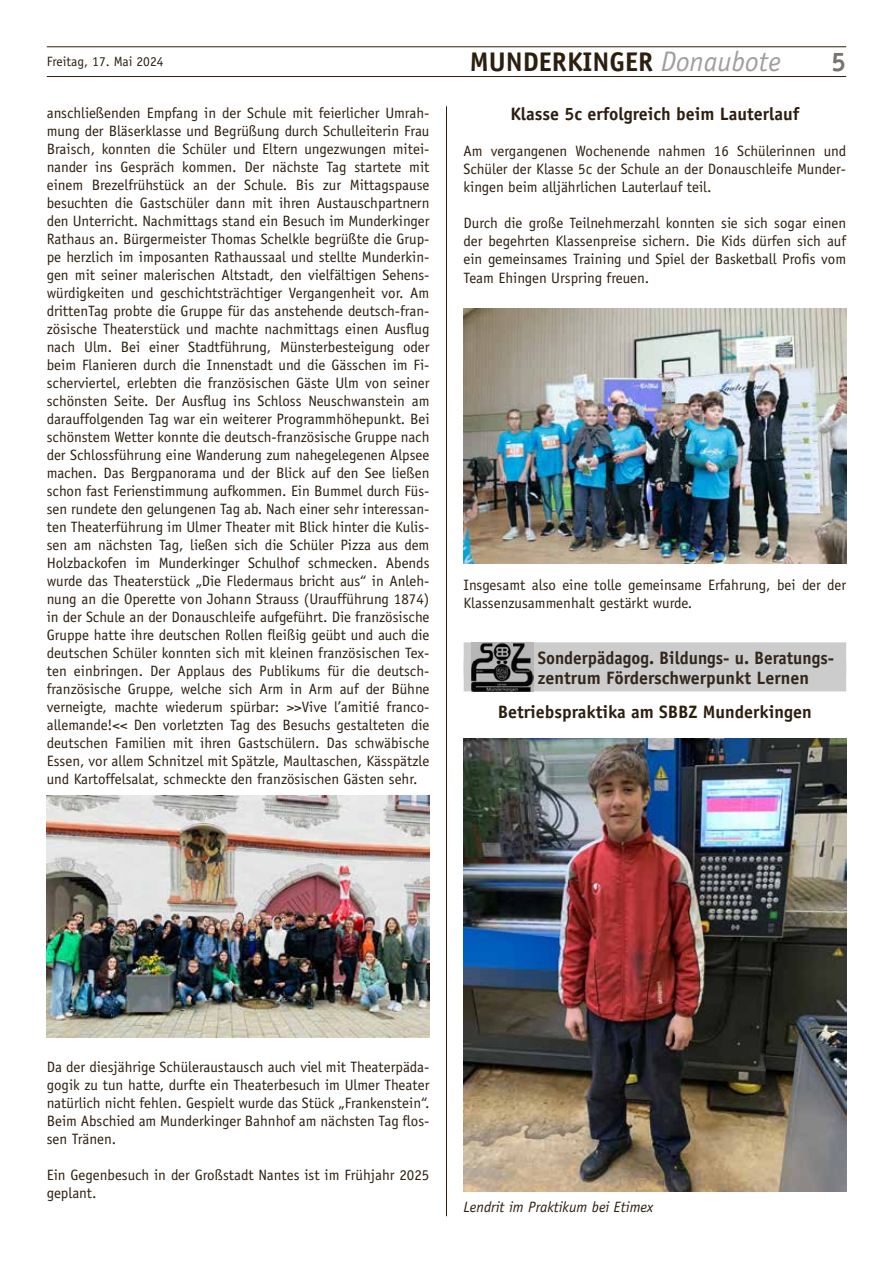
<style>
.page{position:relative;width:893px;height:1263px;background:#fff}
.page>*{position:absolute;margin:0;border:0;box-sizing:border-box;transform-origin:0 0}
.t1{font:700 27px "Officina Sans";color:#2d1f0f}
.t2{font:700 27px "Officina Sans";color:#787370}
.t3{font:700 18px "Officina Sans";color:#2d1f0f}
.t4{font:700 18px/19.5px "Officina Sans";color:#32261a;scale:.96 1}
.t5{font:15px/18px "Officina Sans";color:#2d1f0f;text-align:justify}
.t6{font:italic 15px "Officina Sans";color:#2d1f0f}
.t7{font:13.5px "Officina Sans";color:#2d1f0f}
.s1{font-weight:400;font-style:italic;font-size:28.35px;color:#a19f9d}
</style>
<div class="page">
<hr style="left:47px;top:76px;width:799px;height:1px;background:#2d1f0f">
<hr style="left:47px;top:47px;width:799px;height:1px;background:#2d1f0f">
<hr style="left:446px;top:106px;width:1px;height:1110px;background:#2d1f0f">
<img style="left:47px;top:795px;width:382px;height:243px">
<img style="left:463px;top:308px;width:383px;height:255px">
<div style="left:464px;top:642px;width:382px;height:33px;background:#ccc"></div>
<div style="left:464px;top:661px;width:382px;height:30px;background:#ccc"></div>
<img style="left:471px;top:642px;width:62px;height:50px">
<img style="left:463px;top:738px;width:383px;height:453px">
<p class="t7" style="left:47px;top:53px;width:118px">Freitag, 17. Mai 2024</p>
<h1 class="t1" style="left:470px;top:45px;width:313px">MUNDERKINGER <span class="s1">Donaubote</span></h1>
<h1 class="t2" style="left:831px;top:45px;width:17px">5</h1>
<p class="t5" style="left:47px;top:104px;width:384px">anschließenden Empfang in der Schule mit feierlicher Umrah&shy;mung der Bläserklasse und Begrüßung durch Schulleiterin Frau Braisch, konnten die Schüler und Eltern ungezwungen mitei&shy;nander ins Gespräch kommen. Der nächste Tag startete mit einem Brezelfrühstück an der Schule. Bis zur Mittagspause besuchten die Gastschüler dann mit ihren Austauschpartnern den Unterricht. Nachmittags stand ein Besuch im Munderkinger Rathaus an. Bürgermeister Thomas Schelkle begrüßte die Grup&shy;pe herzlich im imposanten Rathaussaal und stellte Munderkin&shy;gen mit seiner malerischen Altstadt, den vielfältigen Sehens&shy;würdigkeiten und geschichtsträchtiger Vergangenheit vor. Am drittenTag probte die Gruppe für das anstehende deutsch-fran&shy;zösische Theaterstück und machte nachmittags einen Ausflug nach Ulm. Bei einer Stadtführung, Münsterbesteigung oder beim Flanieren durch die Innenstadt und die Gässchen im Fi&shy;scherviertel, erlebten die französischen Gäste Ulm von seiner schönsten Seite. Der Ausflug ins Schloss Neuschwanstein am darauffolgenden Tag war ein weiterer Programmhöhepunkt. Bei schönstem Wetter konnte die deutsch-französische Gruppe nach der Schlossführung eine Wanderung zum nahegelegenen Alpsee machen. Das Bergpanorama und der Blick auf den See ließen schon fast Ferienstimmung aufkommen. Ein Bummel durch Füs&shy;sen rundete den gelungenen Tag ab. Nach einer sehr interessan&shy;ten Theaterführung im Ulmer Theater mit Blick hinter die Kulis&shy;sen am nächsten Tag, ließen sich die Schüler Pizza aus dem Holzbackofen im Munderkinger Schulhof schmecken. Abends wurde das Theaterstück „Die Fledermaus bricht aus“ in Anleh&shy;nung an die Operette von Johann Strauss (Uraufführung 1874) in der Schule an der Donauschleife aufgeführt. Die französische Gruppe hatte ihre deutschen Rollen fleißig geübt und auch die deutschen Schüler konnten sich mit kleinen französischen Tex&shy;ten einbringen. Der Applaus des Publikums für die deutsch&shy;französische Gruppe, welche sich Arm in Arm auf der Bühne verneigte, machte wiederum spürbar: &gt;&gt;Vive l’amitié franco&shy;allemande!&lt;&lt; Den vorletzten Tag des Besuchs gestalteten die deutschen Familien mit ihren Gastschülern. Das schwäbische Essen, vor allem Schnitzel mit Spätzle, Maultaschen, Kässpätzle und Kartoffelsalat, schmeckte den französischen Gästen sehr.</p>
<p class="t3" style="left:510px;top:103px;width:290px">Klasse 5c erfolgreich beim Lauterlauf</p>
<p class="t5" style="left:463px;top:142px;width:384px">Am vergangenen Wochenende nahmen 16 Schülerinnen und Schüler der Klasse 5c der Schule an der Donauschleife Munder&shy;kingen beim alljährlichen Lauterlauf teil.</p>
<p class="t5" style="left:463px;top:214px;width:384px">Durch die große Teilnehmerzahl konnten sie sich sogar einen der begehrten Klassenpreise sichern. Die Kids dürfen sich auf ein gemeinsames Training und Spiel der Basketball Profis vom Team Ehingen Urspring freuen.</p>
<p class="t5" style="left:463px;top:576px;width:384px">Insgesamt also eine tolle gemeinsame Erfahrung, bei der der<br>Klassenzusammenhalt gestärkt wurde.</p>
<p class="t4" style="left:538px;top:648px;width:310px">Sonderpädagog. Bildungs- u. Beratungs&shy;zentrum Förderschwerpunkt Lernen</p>
<p class="t3" style="left:498px;top:701px;width:316px">Betriebspraktika am SBBZ Munderkingen</p>
<p class="t5" style="left:47px;top:1058px;width:384px">Da der diesjährige Schüleraustausch auch viel mit Theaterpäda&shy;gogik zu tun hatte, durfte ein Theaterbesuch im Ulmer Theater natürlich nicht fehlen. Gespielt wurde das Stück „Frankenstein“.<br>Beim Abschied am Munderkinger Bahnhof am nächsten Tag flos&shy;sen Tränen.</p>
<p class="t5" style="left:47px;top:1166px;width:384px">Ein Gegenbesuch in der Großstadt Nantes ist im Frühjahr 2025 geplant.</p>
<p class="t6" style="left:463px;top:1198px;width:191px">Lendrit im Praktikum bei Etimex</p>
</div>
